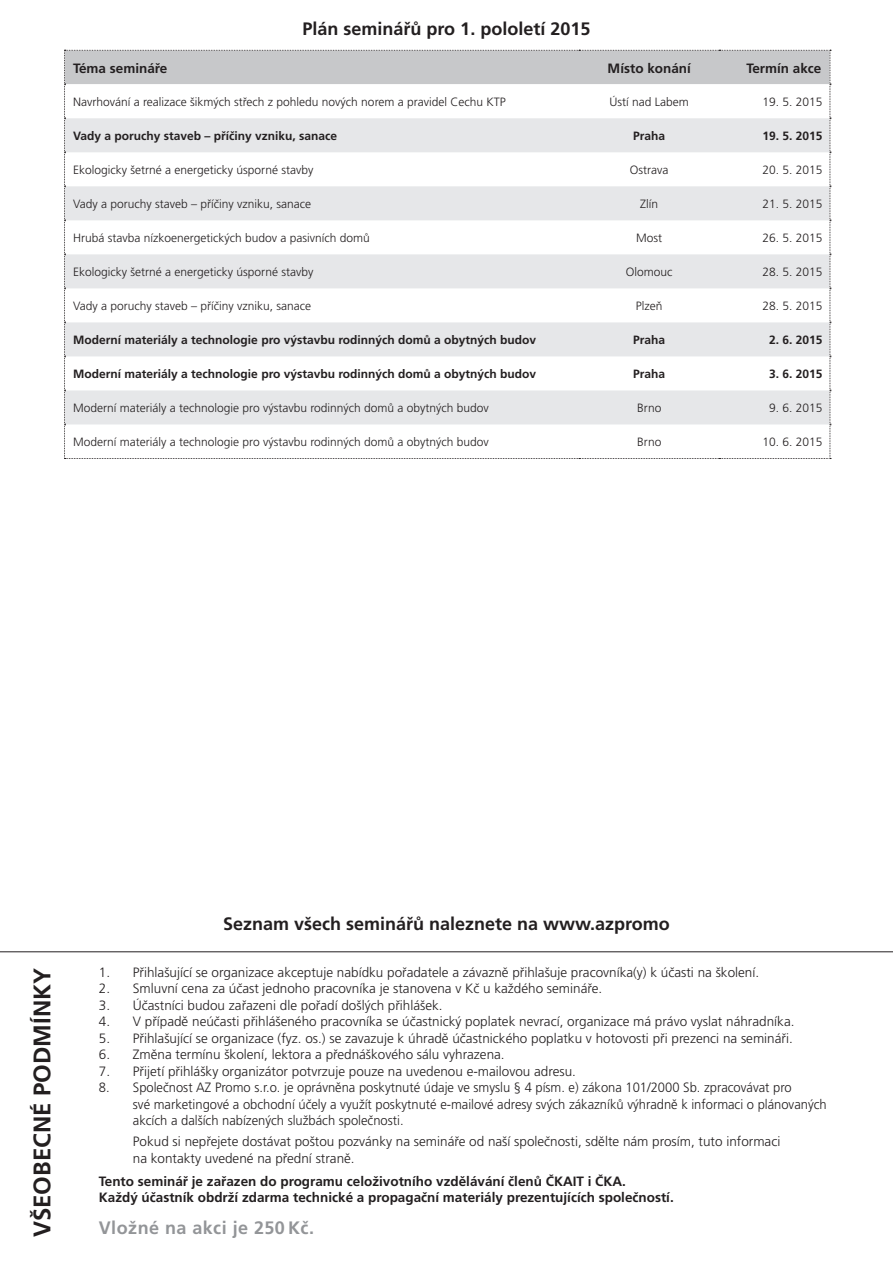
<style>
.page{position:relative;width:893px;height:1263px;background:#fff}
.page>*{position:absolute;margin:0;border:0;box-sizing:border-box;transform-origin:0 0}
.t1{font:700 24px "Frutiger CE";color:#231f20}
.t2{font:700 18px "Frutiger CE";color:#231f20}
.t3{font:700 18px "Frutiger CE";letter-spacing:.025em;color:#939598}
.t4{font:300 13.5px/16.5px "Frutiger CE";color:#231f20}
.t5{font:300 13.5px/16.5px "Frutiger CE";color:#231f20;scale:.96 1}
.t6{font:700 13.5px "Frutiger CE";color:#231f20}
.t7{font:300 12px "Frutiger CE";color:#231f20}
.t8{font:700 12px "Frutiger CE";color:#231f20}
</style>
<div class="page">
<hr style="left:0;top:951px;width:893px;height:1px;background:#231f20">
<svg style="left:64px;top:50px;width:767px;height:409px"></svg>
<p class="t2" style="left:303px;top:19px;width:289px">Plán seminářů pro 1. pololetí 2015</p>
<p class="t6" style="left:73px;top:60px;width:96px">Téma semináře</p>
<p class="t6" style="left:608px;top:60px;width:85px">Místo konání</p>
<p class="t6" style="left:746px;top:60px;width:77px">Termín akce</p>
<p class="t7" style="left:73px;top:95px;width:434px">Navrhování a realizace šikmých střech z pohledu nových norem a pravidel Cechu KTP</p>
<p class="t7" style="left:610px;top:95px;width:81px">Ústí nad Labem</p>
<p class="t7" style="left:763px;top:95px;width:62px">19. 5. 2015</p>
<p class="t8" style="left:73px;top:129px;width:266px">Vady a poruchy staveb – příčiny vzniku, sanace</p>
<p class="t8" style="left:633px;top:129px;width:34px">Praha</p>
<p class="t8" style="left:763px;top:129px;width:62px">19. 5. 2015</p>
<p class="t7" style="left:73px;top:163px;width:242px">Ekologicky šetrné a energeticky úsporné stavby</p>
<p class="t7" style="left:630px;top:163px;width:40px">Ostrava</p>
<p class="t7" style="left:763px;top:163px;width:62px">20. 5. 2015</p>
<p class="t7" style="left:73px;top:197px;width:240px">Vady a poruchy staveb – příčiny vzniku, sanace</p>
<p class="t7" style="left:640px;top:197px;width:19px">Zlín</p>
<p class="t7" style="left:763px;top:197px;width:62px">21. 5. 2015</p>
<p class="t7" style="left:73px;top:231px;width:298px">Hrubá stavba nízkoenergetických budov a pasivních domů</p>
<p class="t7" style="left:636px;top:231px;width:28px">Most</p>
<p class="t7" style="left:763px;top:231px;width:62px">26. 5. 2015</p>
<p class="t7" style="left:73px;top:265px;width:242px">Ekologicky šetrné a energeticky úsporné stavby</p>
<p class="t7" style="left:626px;top:265px;width:48px">Olomouc</p>
<p class="t7" style="left:763px;top:265px;width:62px">28. 5. 2015</p>
<p class="t7" style="left:73px;top:299px;width:240px">Vady a poruchy staveb – příčiny vzniku, sanace</p>
<p class="t7" style="left:636px;top:299px;width:28px">Plzeň</p>
<p class="t7" style="left:763px;top:299px;width:62px">28. 5. 2015</p>
<p class="t8" style="left:73px;top:333px;width:465px">Moderní materiály a technologie pro výstavbu rodinných domů a obytných budov</p>
<p class="t8" style="left:633px;top:333px;width:34px">Praha</p>
<p class="t8" style="left:769px;top:333px;width:55px">2. 6. 2015</p>
<p class="t8" style="left:73px;top:367px;width:465px">Moderní materiály a technologie pro výstavbu rodinných domů a obytných budov</p>
<p class="t8" style="left:633px;top:367px;width:34px">Praha</p>
<p class="t8" style="left:769px;top:367px;width:55px">3. 6. 2015</p>
<p class="t7" style="left:73px;top:401px;width:417px">Moderní materiály a technologie pro výstavbu rodinných domů a obytných budov</p>
<p class="t7" style="left:637px;top:401px;width:26px">Brno</p>
<p class="t7" style="left:769px;top:401px;width:55px">9. 6. 2015</p>
<p class="t7" style="left:73px;top:435px;width:417px">Moderní materiály a technologie pro výstavbu rodinných domů a obytných budov</p>
<p class="t7" style="left:637px;top:435px;width:26px">Brno</p>
<p class="t7" style="left:763px;top:435px;width:62px">10. 6. 2015</p>
<p class="t1" style="left:29px;top:1237px;width:271px;rotate:-90deg">VŠEOBECNÉ PODMÍNKY</p>
<p class="t2" style="left:223px;top:913px;width:448px">Seznam všech seminářů naleznete na www.azpromo</p>
<p class="t4" style="left:99px;top:964px;width:662px">1. Přihlašující se organizace akceptuje nabídku pořadatele a závazně přihlašuje pracovníka(y) k účasti na školení.</p>
<p class="t4" style="left:99px;top:980px;width:505px">2. Smluvní cena za účast jednoho pracovníka je stanovena v Kč u každého semináře.</p>
<p class="t4" style="left:99px;top:997px;width:345px">3. Účastníci budou zařazeni dle pořadí došlých přihlášek.</p>
<p class="t4" style="left:99px;top:1013px;width:697px">4. V případě neúčasti přihlášeného pracovníka se účastnický poplatek nevrací, organizace má právo vyslat náhradníka.</p>
<p class="t4" style="left:99px;top:1030px;width:695px">5. Přihlašující se organizace (fyz. os.) se zavazuje k úhradě účastnického poplatku v hotovosti při prezenci na semináři.</p>
<p class="t4" style="left:99px;top:1046px;width:407px">6. Změna termínu školení, lektora a přednáškového sálu vyhrazena.</p>
<p class="t4" style="left:99px;top:1063px;width:479px">7. Přijetí přihlášky organizátor potvrzuje pouze na uvedenou e-mailovou adresu.</p>
<p class="t5" style="left:133px;top:1079px;width:724px;text-indent:-34px">8. Společnost AZ Promo s.r.o. je oprávněna poskytnuté údaje ve smyslu § 4 písm. e) zákona 101/2000 Sb. zpracovávat pro<br>své marketingové a obchodní účely a využít poskytnuté e-mailové adresy svých zákazníků výhradně k informaci o plánovaných akcích a dalších nabízených službách společnosti.</p>
<p class="t4" style="left:133px;top:1133px;width:649px">Pokud si nepřejete dostávat poštou pozvánky na semináře od naší společnosti, sdělte nám prosím, tuto informaci na kontakty uvedené na přední straně.</p>
<p class="t6" style="left:99px;top:1173px;width:529px">Tento seminář je zařazen do programu celoživotního vzdělávání členů ČKAIT i ČKA.</p>
<p class="t6" style="left:99px;top:1190px;width:576px">Každý účastník obdrží zdarma technické a propagační materiály prezentujících společností.</p>
<p class="t3" style="left:99px;top:1218px;width:217px">Vložné na akci je 250 Kč.</p>
</div>
